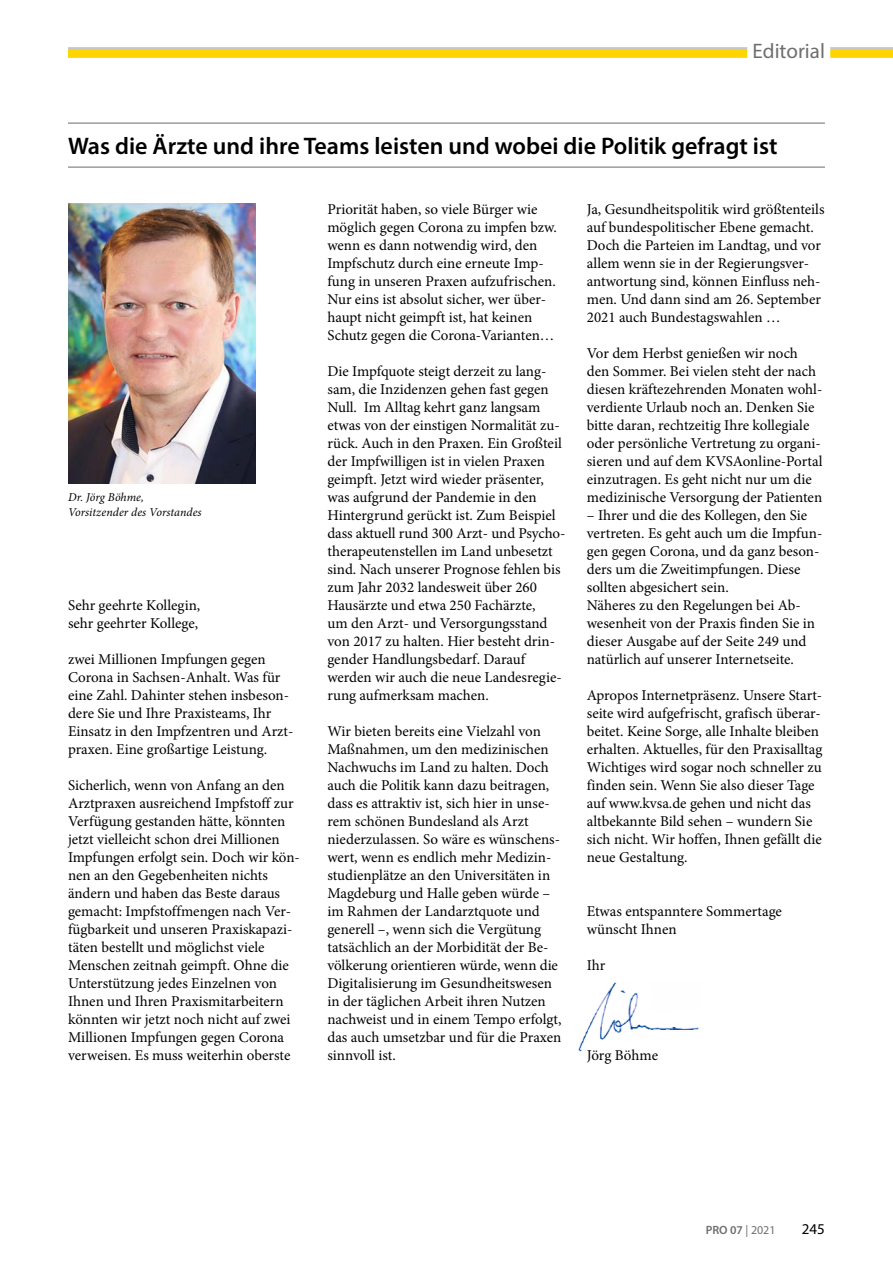
<style>
.page{position:relative;width:893px;height:1263px;background:#fff}
.page>*{position:absolute;margin:0;border:0;box-sizing:border-box;transform-origin:0 0}
.t1{font:600 24px "Myriad Pro";color:#000}
.t2{font:21px "Myriad Pro";color:#6e6e6e}
.t3{font:15px/18px "Minion Pro";color:#000}
.t4{font:15px "Myriad Pro";color:#000}
.t5{font:italic 12px/15px "Minion Pro";letter-spacing:.005em;color:#000}
.t6{font:600 12px "Myriad Pro";color:#6e6e6e}
.s1{font-weight:400}
</style>
<div class="page">
<div style="left:68px;top:47px;width:825px;height:11px;background:#ffd400"></div>
<hr style="left:68px;top:47px;width:825px;height:3px;background:#c5c6c6">
<div style="left:747px;top:36px;width:83px;height:30px;background:#fff"></div>
<hr style="left:68px;top:122px;width:757px;height:2px;background:#9c9c9d">
<hr style="left:68px;top:166px;width:757px;height:2px;background:#9c9c9d">
<img style="left:578px;top:982px;width:121px;height:70px">
<img style="left:68px;top:204px;width:187px;height:280px">
<h2 class="t2" style="left:753px;top:38px;width:74px">Editorial</h2>
<h1 class="t1" style="left:68px;top:130px;width:711px">Was die Ärzte und ihre Teams leisten und wobei die Politik gefragt ist</h1>
<p class="t5" style="left:68px;top:490px;width:135px">Dr. Jörg Böhme,<br>Vorsitzender des Vorstandes</p>
<p class="t3" style="left:68px;top:596px;width:134px">Sehr geehrte Kollegin, sehr geehrter Kollege,</p>
<p class="t3" style="left:68px;top:650px;width:227px">zwei Millionen Impfungen gegen Corona in Sachsen-Anhalt. Was für eine Zahl. Dahinter stehen insbeson&shy;dere Sie und Ihre Praxisteams, Ihr Einsatz in den Impfzentren und Arzt&shy;praxen. Eine großartige Leistung.</p>
<p class="t3" style="left:68px;top:776px;width:233px">Sicherlich, wenn von Anfang an den Arztpraxen ausreichend Impfstoff zur Verfügung gestanden hätte, könnten jetzt vielleicht schon drei Millionen Impfungen erfolgt sein. Doch wir kön&shy;nen an den Gegebenheiten nichts ändern und haben das Beste daraus gemacht: Impfstoffmengen nach Ver&shy;fügbarkeit und unseren Praxiskapazi&shy;täten bestellt und möglichst viele Menschen zeitnah geimpft. Ohne die Unterstützung jedes Einzelnen von Ihnen und Ihren Praxismitarbeitern könnten wir jetzt noch nicht auf zwei Millionen Impfungen gegen Corona verweisen. Es muss weiterhin oberste</p>
<p class="t3" style="left:327px;top:200px;width:231px">Priorität haben, so viele Bürger wie möglich gegen Corona zu impfen bzw. wenn es dann notwendig wird, den Impfschutz durch eine erneute Imp&shy;fung in unseren Praxen aufzufrischen.<br>Nur eins ist absolut sicher, wer über&shy;haupt nicht geimpft ist, hat keinen Schutz gegen die Corona-Varianten…</p>
<p class="t3" style="left:327px;top:362px;width:240px">Die Impfquote steigt derzeit zu lang&shy;sam, die Inzidenzen gehen fast gegen Null. Im Alltag kehrt ganz langsam etwas von der einstigen Normalität zu&shy;rück. Auch in den Praxen. Ein Großteil der Impfwilligen ist in vielen Praxen geimpft. Jetzt wird wieder präsenter, was aufgrund der Pandemie in den Hintergrund gerückt ist. Zum Beispiel dass aktuell rund 300 Arzt- und Psycho&shy;therapeutenstellen im Land unbesetzt sind. Nach unserer Prognose fehlen bis zum Jahr 2032 landesweit über 260<br>Hausärzte und etwa 250 Fachärzte,<br>um den Arzt- und Versorgungsstand von 2017 zu halten. Hier besteht drin&shy;gender Handlungsbedarf. Darauf werden wir auch die neue Landesregie&shy;rung aufmerksam machen.</p>
<p class="t3" style="left:327px;top:722px;width:236px">Wir bieten bereits eine Vielzahl von Maßnahmen, um den medizinischen Nachwuchs im Land zu halten. Doch auch die Politik kann dazu beitragen, dass es attraktiv ist, sich hier in unse&shy;rem schönen Bundesland als Arzt niederzulassen. So wäre es wünschens&shy;wert, wenn es endlich mehr Medizin&shy;studienplätze an den Universitäten in Magdeburg und Halle geben würde – im Rahmen der Landarztquote und generell –, wenn sich die Vergütung tatsächlich an der Morbidität der Be&shy;völkerung orientieren würde, wenn die Digitalisierung im Gesundheitswesen in der täglichen Arbeit ihren Nutzen nachweist und in einem Tempo erfolgt, das auch umsetzbar und für die Praxen sinnvoll ist.</p>
<p class="t3" style="left:587px;top:200px;width:239px">Ja, Gesundheitspolitik wird größtenteils auf bundespolitischer Ebene gemacht.<br>Doch die Parteien im Landtag, und vor allem wenn sie in der Regierungsver&shy;antwortung sind, können Einfluss neh&shy;men. Und dann sind am 26. September 2021 auch Bundestagswahlen …</p>
<p class="t3" style="left:587px;top:344px;width:237px">Vor dem Herbst genießen wir noch den Sommer. Bei vielen steht der nach diesen kräftezehrenden Monaten wohl&shy;verdiente Urlaub noch an. Denken Sie bitte daran, rechtzeitig Ihre kollegiale oder persönliche Vertretung zu organi&shy;sieren und auf dem KVSAonline-Portal einzutragen. Es geht nicht nur um die medizinische Versorgung der Patienten</p>
<p class="t3" style="left:587px;top:506px;width:237px">– Ihrer und die des Kollegen, den Sie vertreten. Es geht auch um die Impfun&shy;gen gegen Corona, und da ganz beson&shy;ders um die Zweitimpfungen. Diese sollten abgesichert sein.<br>Näheres zu den Regelungen bei Ab&shy;wesenheit von der Praxis finden Sie in dieser Ausgabe auf der Seite 249 und natürlich auf unserer Internetseite.</p>
<p class="t3" style="left:587px;top:686px;width:237px">Apropos Internetpräsenz. Unsere Start&shy;seite wird aufgefrischt, grafisch überar&shy;beitet. Keine Sorge, alle Inhalte bleiben erhalten. Aktuelles, für den Praxisalltag Wichtiges wird sogar noch schneller zu finden sein. Wenn Sie also dieser Tage auf www.kvsa.de gehen und nicht das altbekannte Bild sehen – wundern Sie sich nicht. Wir hoffen, Ihnen gefällt die neue Gestaltung.</p>
<p class="t3" style="left:587px;top:902px;width:197px">Etwas entspanntere Sommertage wünscht Ihnen</p>
<p class="t3" style="left:587px;top:956px;width:20px">Ihr</p>
<p class="t3" style="left:587px;top:1046px;width:73px">Jörg Böhme</p>
<p class="t6" style="left:706px;top:1222px;width:71px">PRO 07 <span class="s1">| 2021</span></p>
<p class="t4" style="left:802px;top:1220px;width:25px">245</p>
</div>
